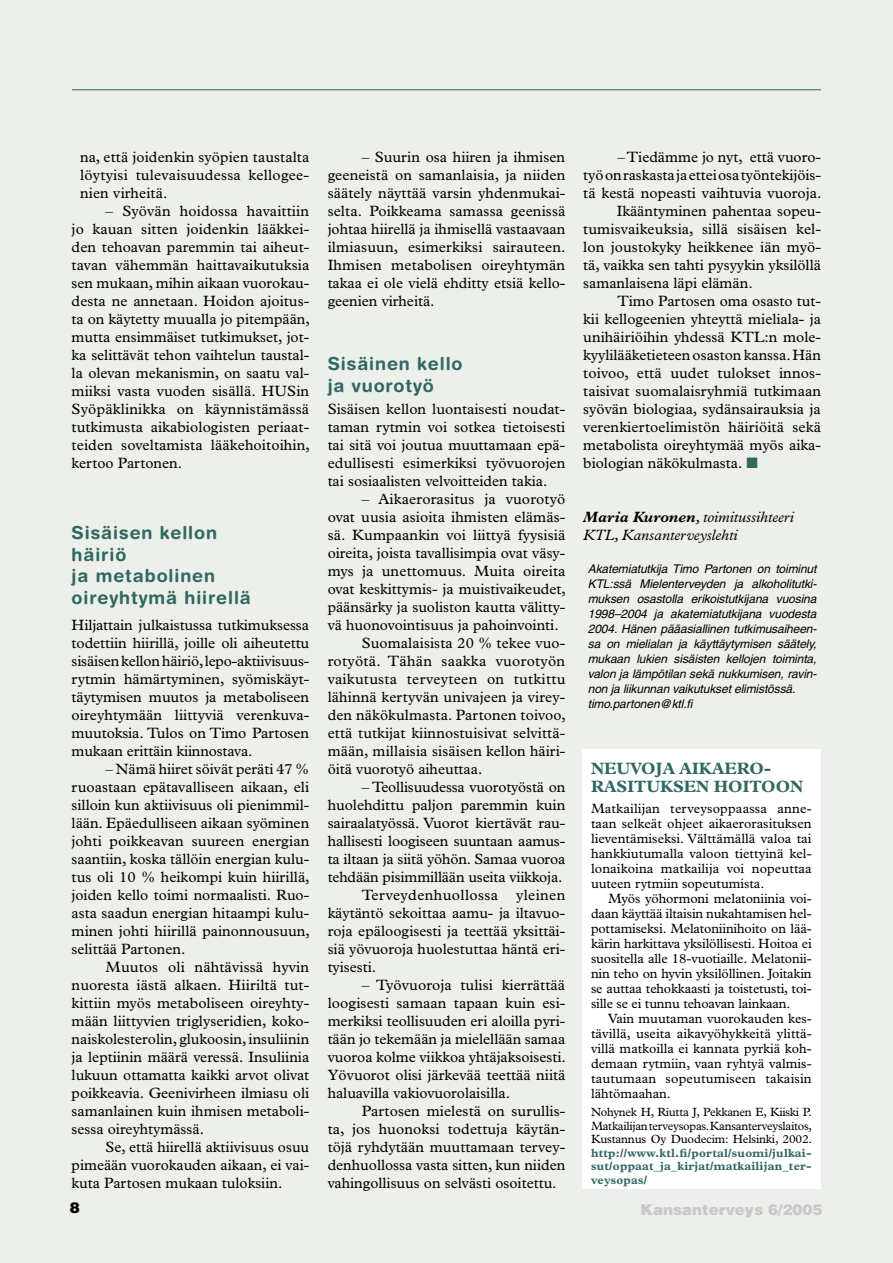
<style>
.page{position:relative;width:893px;height:1263px;background:#ecefea}
.page>*{position:absolute;margin:0;border:0;box-sizing:border-box;transform-origin:0 0}
.t1{font:700 18px/21.6px "Helvetica Rounded";letter-spacing:.05em;color:#316862}
.t2{font:700 16.5px/18px "Plantin";color:#316862}
.t3{font:15px/18px "Plantin";color:#000;text-align:justify}
.t4{font:15px "Plantin";letter-spacing:.02em;color:#000}
.t5{font:italic 15px/18px "Plantin";color:#000}
.t6{font:15px "Plantin";letter-spacing:.025em;color:#000}
.t7{font:900 15px "Helvetica";color:#c9c8cd}
.t8{font:900 15px "Helvetica";color:#000}
.t9{font:13.5px/15px "Plantin";color:#000;text-align:justify}
.t10{font:italic 12px/15px "Helvetica";letter-spacing:-.01em;color:#000}
.t11{font:12px/13.5px "Plantin";letter-spacing:-.015em;color:#000;text-align:justify}
.t12{font:700 12px/13.5px "Plantin";letter-spacing:.02em;color:#316862;text-align:justify}
.s1{color:#316862}
.s2{font-weight:700}
</style>
<div class="page">
<hr style="left:72px;top:89px;width:749px;height:1px;background:#316862">
<div style="left:582px;top:749px;width:239px;height:440px;background:#fff"></div>
<p class="t3" style="left:80px;top:148px;width:231px">na, että joidenkin syöpien taustalta löytyisi tulevaisuudessa kellogee&shy;nien virheitä.</p>
<p class="t3" style="left:72px;top:202px;width:240px;text-indent:34px">– Syövän hoidossa havaittiin jo kauan sitten joidenkin lääkkei&shy;den tehoavan paremmin tai aiheut&shy;tavan vähemmän haittavaikutuksia sen mukaan, mihin aikaan vuorokau&shy;desta ne annetaan. Hoidon ajoitus&shy;ta on käytetty muualla jo pitempään, mutta ensimmäiset tutkimukset, jot&shy;ka selittävät tehon vaihtelun taustal&shy;la olevan mekanismin, on saatu val&shy;miiksi vasta vuoden sisällä. HUSin Syöpäklinikka on käynnistämässä tutkimusta aikabiologisten periaat&shy;teiden soveltamista lääkehoitoihin, kertoo Partonen.</p>
<p class="t1" style="left:72px;top:522px;width:181px">Sisäisen kellon häiriö<br>ja metabolinen oireyhtymä hiirellä</p>
<p class="t3" style="left:72px;top:616px;width:239px">Hiljattain julkaistussa tutkimuksessa todettiin hiirillä, joille oli aiheutettu sisäisen kellon häiriö, lepo-aktiivisuus&shy;rytmin hämärtyminen, syömiskäyt&shy;täytymisen muutos ja metaboliseen oireyhtymään liittyviä verenkuva&shy;muutoksia. Tulos on Timo Partosen mukaan erittäin kiinnostava.</p>
<p class="t3" style="left:72px;top:760px;width:240px;text-indent:34px">– Nämä hiiret söivät peräti 47 % ruoastaan epätavalliseen aikaan, eli silloin kun aktiivisuus oli pienimmil&shy;lään. Epäedulliseen aikaan syöminen johti poikkeavan suureen energian saantiin, koska tällöin energian kulu&shy;tus oli 10 % heikompi kuin hiirillä, joiden kello toimi normaalisti. Ruo&shy;asta saadun energian hitaampi kulu&shy;minen johti hiirillä painonnousuun, selittää Partonen.</p>
<p class="t3" style="left:72px;top:958px;width:239px;text-indent:34px">Muutos oli nähtävissä hyvin nuoresta iästä alkaen. Hiiriltä tut&shy;kittiin myös metaboliseen oireyhty&shy;mään liittyvien triglyseridien, koko&shy;naiskolesterolin, glukoosin, insuliinin ja leptiinin määrä veressä. Insuliinia lukuun ottamatta kaikki arvot olivat poikkeavia. Geenivirheen ilmiasu oli samanlainen kuin ihmisen metaboli&shy;sessa oireyhtymässä.</p>
<p class="t3" style="left:72px;top:1138px;width:239px;text-indent:34px">Se, että hiirellä aktiivisuus osuu pimeään vuorokauden aikaan, ei vai&shy;kuta Partosen mukaan tuloksiin.</p>
<p class="t3" style="left:328px;top:148px;width:240px;text-indent:34px">– Suurin osa hiiren ja ihmisen geeneistä on samanlaisia, ja niiden säätely näyttää varsin yhdenmukai&shy;selta. Poikkeama samassa geenissä johtaa hiirellä ja ihmisellä vastaavaan ilmiasuun, esimerkiksi sairauteen.<br>Ihmisen metabolisen oireyhtymän takaa ei ole vielä ehditty etsiä kello&shy;geenien virheitä.</p>
<p class="t1" style="left:328px;top:353px;width:136px">Sisäinen kello ja vuorotyö</p>
<p class="t3" style="left:328px;top:400px;width:239px">Sisäisen kellon luontaisesti noudat&shy;taman rytmin voi sotkea tietoisesti tai sitä voi joutua muuttamaan epä&shy;edullisesti esimerkiksi työvuorojen tai sosiaalisten velvoitteiden takia.</p>
<p class="t3" style="left:362px;top:490px;width:205px">– Aikaerorasitus ja vuorotyö</p>
<p class="t3" style="left:328px;top:508px;width:239px">ovat uusia asioita ihmisten elämäs-</p>
<p class="t3" style="left:328px;top:526px;width:239px">sä. Kumpaankin voi liittyä fyysisiä</p>
<p class="t3" style="left:328px;top:544px;width:239px">oireita, joista tavallisimpia ovat väsy-</p>
<p class="t3" style="left:328px;top:562px;width:239px">mys ja unettomuus. Muita oireita</p>
<p class="t3" style="left:328px;top:580px;width:240px">ovat keskittymis- ja muistivaikeudet,</p>
<p class="t3" style="left:328px;top:598px;width:239px">päänsärky ja suoliston kautta välitty-</p>
<p class="t3" style="left:328px;top:616px;width:233px">vä huonovointisuus ja pahoinvointi.</p>
<p class="t3" style="left:362px;top:634px;width:205px">Suomalaisista 20 % tekee vuo-</p>
<p class="t4" style="left:328px;top:652px;width:239px">rotyötä. Tähän saakka vuorotyön</p>
<p class="t4" style="left:328px;top:670px;width:239px">vaikutusta terveyteen on tutkittu</p>
<p class="t3" style="left:328px;top:688px;width:239px">lähinnä kertyvän univajeen ja virey-</p>
<p class="t3" style="left:328px;top:706px;width:240px">den näkökulmasta. Partonen toivoo,</p>
<p class="t3" style="left:328px;top:724px;width:239px">että tutkijat kiinnostuisivat selvittä-</p>
<p class="t3" style="left:328px;top:742px;width:239px">mään, millaisia sisäisen kellon häiri-</p>
<p class="t3" style="left:328px;top:760px;width:156px">öitä vuorotyö aiheuttaa.</p>
<p class="t3" style="left:362px;top:778px;width:205px">– Teollisuudessa vuorotyöstä on</p>
<p class="t3" style="left:328px;top:796px;width:239px">huolehdittu paljon paremmin kuin</p>
<p class="t3" style="left:328px;top:814px;width:239px">sairaalatyössä. Vuorot kiertävät rau-</p>
<p class="t3" style="left:328px;top:832px;width:239px">hallisesti loogiseen suuntaan aamus-</p>
<p class="t3" style="left:328px;top:850px;width:239px">ta iltaan ja siitä yöhön. Samaa vuoroa</p>
<p class="t3" style="left:328px;top:868px;width:236px">tehdään pisimmillään useita viikkoja.</p>
<p class="t6" style="left:362px;top:886px;width:205px">Terveydenhuollossa yleinen</p>
<p class="t3" style="left:328px;top:904px;width:239px">käytäntö sekoittaa aamu- ja iltavuo-</p>
<p class="t3" style="left:328px;top:922px;width:239px">roja epäloogisesti ja teettää yksittäi-</p>
<p class="t3" style="left:328px;top:940px;width:239px">siä yövuoroja huolestuttaa häntä eri-</p>
<p class="t3" style="left:328px;top:958px;width:50px">tyisesti.</p>
<p class="t3" style="left:328px;top:976px;width:240px;text-indent:34px">– Työvuoroja tulisi kierrättää loogisesti samaan tapaan kuin esi&shy;merkiksi teollisuuden eri aloilla pyri&shy;tään jo tekemään ja mielellään samaa vuoroa kolme viikkoa yhtäjaksoisesti.<br>Yövuorot olisi järkevää teettää niitä haluavilla vakiovuorolaisilla.</p>
<p class="t3" style="left:328px;top:1102px;width:239px;text-indent:34px">Partosen mielestä on surullis&shy;ta, jos huonoksi todettuja käytän&shy;töjä ryhdytään muuttamaan tervey&shy;denhuollossa vasta sitten, kun niiden vahingollisuus on selvästi osoitettu.</p>
<p class="t3" style="left:617px;top:148px;width:205px">– Tiedämme jo nyt, että vuoro-</p>
<p class="t3" style="left:583px;top:166px;width:239px">työ on raskasta ja ettei osa työntekijöis-</p>
<p class="t3" style="left:583px;top:184px;width:240px">tä kestä nopeasti vaihtuvia vuoroja.</p>
<p class="t3" style="left:617px;top:202px;width:206px">Ikääntyminen pahentaa sopeu-</p>
<p class="t3" style="left:583px;top:220px;width:239px">tumisvaikeuksia, sillä sisäisen kel-</p>
<p class="t3" style="left:583px;top:238px;width:239px">lon joustokyky heikkenee iän myö-</p>
<p class="t3" style="left:583px;top:256px;width:239px">tä, vaikka sen tahti pysyykin yksilöllä</p>
<p class="t3" style="left:583px;top:274px;width:171px">samanlaisena läpi elämän.</p>
<p class="t3" style="left:617px;top:292px;width:205px">Timo Partosen oma osasto tut-</p>
<p class="t3" style="left:583px;top:310px;width:239px">kii kellogeenien yhteyttä mieliala- ja</p>
<p class="t3" style="left:583px;top:328px;width:239px">unihäiriöihin yhdessä KTL:n mole-</p>
<p class="t3" style="left:583px;top:346px;width:239px">kyylilääketieteen osaston kanssa. Hän</p>
<p class="t3" style="left:583px;top:364px;width:239px">toivoo, että uudet tulokset innos-</p>
<p class="t3" style="left:583px;top:382px;width:239px">taisivat suomalaisryhmiä tutkimaan</p>
<p class="t3" style="left:583px;top:400px;width:239px">syövän biologiaa, sydänsairauksia ja</p>
<p class="t3" style="left:583px;top:418px;width:239px">verenkiertoelimistön häiriöitä sekä</p>
<p class="t3" style="left:583px;top:436px;width:239px">metabolista oireyhtymää myös aika-</p>
<p class="t3" style="left:583px;top:454px;width:176px">biologian näkökulmasta. <span class="s1">■</span></p>
<p class="t5" style="left:583px;top:508px;width:212px"><span class="s2">Maria Kuronen</span>, toimitussihteeri<br>KTL, Kansanterveyslehti</p>
<p class="t10" style="left:588px;top:561px;width:230px">Akatemiatutkija Timo Partonen on toiminut KTL:ssä Mielenterveyden ja alkoholitutki&shy;muksen osastolla erikoistutkijana vuosina 1998–2004 ja akatemiatutkijana vuodesta 2004. Hänen pääasiallinen tutkimusaiheen&shy;sa on mielialan ja käyttäytymisen säätely, mukaan lukien sisäisten kellojen toiminta, valon ja lämpötilan sekä nukkumisen, ravin&shy;non ja liikunnan vaikutukset elimistössä. timo.partonen@ktl.fi</p>
<p class="t2" style="left:591px;top:759px;width:214px">NEUVOJA AIKAERO-<br>RASITUKSEN HOITOON</p>
<p class="t9" style="left:591px;top:801px;width:222px">Matkailijan terveysoppaassa anne&shy;taan selkeät ohjeet aikaerorasituksen lieventämiseksi. Välttämällä valoa tai hankkiutumalla valoon tiettyinä kel&shy;lonaikoina matkailija voi nopeuttaa uuteen rytmiin sopeutumista.</p>
<p class="t9" style="left:591px;top:891px;width:222px;text-indent:17px">Myös yöhormoni melatoniinia voi&shy;daan käyttää iltaisin nukahtamisen hel&shy;pottamiseksi. Melatoniinihoito on lää&shy;kärin harkittava yksilöllisesti. Hoitoa ei suositella alle 18-vuotiaille. Melatonii&shy;nin teho on hyvin yksilöllinen. Joitakin se auttaa tehokkaasti ja toistetusti, toi&shy;sille se ei tunnu tehoavan lainkaan.</p>
<p class="t9" style="left:591px;top:1011px;width:222px;text-indent:17px">Vain muutaman vuorokauden kes&shy;tävillä, useita aikavyöhykkeitä ylittä&shy;villä matkoilla ei kannata pyrkiä koh&shy;demaan rytmiin, vaan ryhtyä valmis&shy;tautumaan sopeutumiseen takaisin lähtömaahan.</p>
<p class="t11" style="left:591px;top:1105px;width:223px">Nohynek H, Riutta J, Pekkanen E, Kiiski P.<br>Matkailijan terveysopas. Kansanterveyslaitos, Kustannus Oy Duodecim: Helsinki, 2002.</p>
<p class="t12" style="left:591px;top:1145px;width:222px">http://www.ktl.fi/portal/suomi/julkai&shy;sut/oppaat_ja_kirjat/matkailijan_ter&shy;veysopas/</p>
<p class="t8" style="left:70px;top:1198px;width:12px">8</p>
<p class="t7" style="left:640px;top:1200px;width:183px">Kansanterveys 6/2005</p>
</div>
